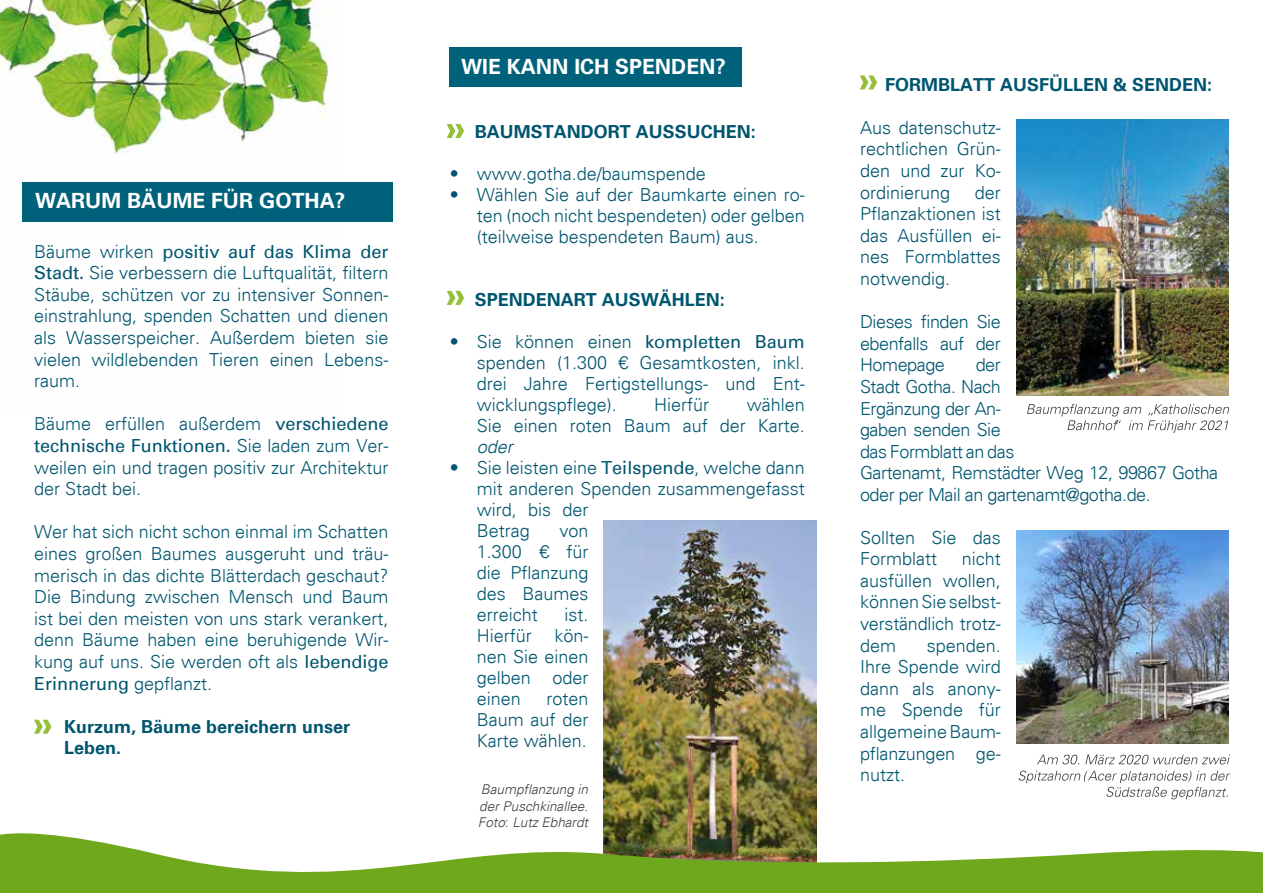
<style>
.page{position:relative;width:1263px;height:893px;background:#fff}
.page>*{position:absolute;margin:0;border:0;box-sizing:border-box;transform-origin:0 0}
.t1{font:700 21px "Univers";color:#fff}
.t2{font:300 18px/21.6px "Univers";color:#00566f;text-align:justify}
.t3{font:300 18px/21.6px "Univers";letter-spacing:-.025em;color:#00566f}
.t4{font:700 18px/21.6px "Univers";color:#00566f}
.t5{font:italic 300 18px "Univers";color:#00566f}
.t6{font:italic 300 13.5px/16.2px "Univers";color:#3e3d40;text-align:justify}
.s1{font-weight:400}
</style>
<div class="page">
<img style="left:604px;top:521px;width:212px;height:286px">
<svg style="left:0;top:807px;width:1263px;height:86px"></svg>
<img style="left:0;top:0;width:341px;height:222px">
<svg style="left:447px;top:124px;width:17px;height:14px"></svg>
<svg style="left:34px;top:720px;width:17px;height:14px"></svg>
<svg style="left:860px;top:75px;width:17px;height:15px"></svg>
<svg style="left:447px;top:291px;width:17px;height:14px"></svg>
<div style="left:22px;top:182px;width:370px;height:39px;background:#00617b"></div>
<div style="left:449px;top:47px;width:292px;height:39px;background:#00617b"></div>
<img style="left:1016px;top:119px;width:213px;height:276px">
<img style="left:1016px;top:531px;width:213px;height:212px">
<svg style="left:1018px;top:770px;width:212px;height:29px"></svg>
<svg style="left:1037px;top:754px;width:193px;height:10px"></svg>
<svg style="left:1027px;top:404px;width:202px;height:29px"></svg>
<p class="t1" style="left:35px;top:188px;width:312px">WARUM BÄUME FÜR GOTHA?</p>
<p class="t2" style="left:34px;top:240px;width:356px">Bäume wirken <span class="s1">positiv auf das Klima der Stadt.</span> Sie verbessern die Luftqualität, filtern Stäube, schützen vor zu intensiver Sonnen&shy;einstrahlung, spenden Schatten und dienen als Wasserspeicher. Außerdem bieten sie vielen wildlebenden Tieren einen Lebens&shy;raum.</p>
<p class="t2" style="left:34px;top:413px;width:356px">Bäume erfüllen außerdem <span class="s1">verschiedene technische Funktionen.</span> Sie laden zum Ver&shy;weilen ein und tragen positiv zur Architektur der Stadt bei.</p>
<p class="t2" style="left:34px;top:521px;width:356px">Wer hat sich nicht schon einmal im Schatten eines großen Baumes ausgeruht und träu&shy;merisch in das dichte Blätterdach geschaut?<br>Die Bindung zwischen Mensch und Baum ist bei den meisten von uns stark verankert, denn Bäume haben eine beruhigende Wir&shy;kung auf uns. Sie werden oft als <span class="s1">lebendige Erinnerung</span> gepflanzt.</p>
<p class="t4" style="left:64px;top:716px;width:288px">Kurzum, Bäume bereichern unser<br>Leben.</p>
<p class="t1" style="left:461px;top:54px;width:266px">WIE KANN ICH SPENDEN?</p>
<p class="t4" style="left:475px;top:120px;width:283px">BAUMSTANDORT AUSSUCHEN:</p>
<p class="t2" style="left:450px;top:162px;width:258px">• www.gotha.de/baumspende</p>
<p class="t2" style="left:477px;top:184px;width:330px;line-height:21px;text-indent:-27px">• Wählen Sie auf der Baumkarte einen ro&shy;ten (noch nicht bespendeten) oder gelben (teilweise bespendeten Baum) aus.</p>
<p class="t4" style="left:475px;top:288px;width:252px">SPENDENART AUSWÄHLEN:</p>
<p class="t2" style="left:477px;top:331px;width:330px;line-height:21px;text-indent:-27px">• Sie können einen <span class="s1">kompletten Baum </span>spenden (1.300 € Gesamtkosten, inkl. drei Jahre Fertigstellungs- und Ent&shy;wicklungspflege).</p>
<p class="t2" style="left:477px;top:394px;width:330px;line-height:21px;text-align:right">wählen<br>Sie einen roten Baum auf der Karte.</p>
<p class="t5" style="left:477px;top:435px;width:38px">oder</p>
<p class="t2" style="left:477px;top:457px;width:330px;line-height:21px;text-align:left;text-indent:-27px">• Sie leisten eine <span class="s1">Teilspende</span>, welche dann mit anderen Spenden zusammengefasst wird, bis der<br>Betrag</p>
<p class="t2" style="left:654px;top:393px;width:56px">Hierfür</p>
<p class="t2" style="left:477px;top:520px;width:113px;line-height:21px;text-indent:83px">von 1.300 € für die Pflanzung des Baumes erreicht</p>
<p class="t2" style="left:564px;top:603px;width:25px">ist.</p>
<p class="t2" style="left:477px;top:624px;width:56px">Hierfür</p>
<p class="t2" style="left:477px;top:625px;width:113px;line-height:21px;text-indent:78px">kön&shy;nen Sie einen gelben oder einen</p>
<p class="t2" style="left:477px;top:688px;width:113px;line-height:21px;text-indent:70px">roten Baum auf der Karte wählen.</p>
<p class="t6" style="left:478px;top:781px;width:112px">Baumpflanzung in der Puschkinallee.<br>Foto: Lutz Ebhardt</p>
<p class="t4" style="left:885px;top:74px;width:329px">FORMBLATT AUSFÜLLEN &amp; SENDEN:</p>
<p class="t2" style="left:860px;top:117px;width:142px">Aus datenschutz&shy;rechtlichen Grün&shy;den und zur Ko&shy;ordinierung</p>
<p class="t2" style="left:860px;top:181px;width:142px;text-indent:115px">der Pflanzaktionen ist das Ausfüllen ei&shy;nes Formblattes notwendig.</p>
<p class="t2" style="left:860px;top:311px;width:142px">Dieses finden Sie ebenfalls auf der Homepage</p>
<p class="t3" style="left:860px;top:354px;width:360px;text-indent:116px">der<br>Stadt Gotha. Nach<br>Ergänzung der An-<br>gaben senden Sie<br>das Formblatt an das<br>Gartenamt, Remstädter Weg 12, 99867 Gotha oder per Mail an gartenamt@gotha.de.</p>
<p class="t2" style="left:860px;top:526px;width:142px">Sollten Sie das<br>Formblatt</p>
<p class="t2" style="left:860px;top:548px;width:142px;text-indent:102px">nicht ausfüllen wollen, können Sie selbst&shy;verständlich trotz&shy;dem</p>
<p class="t2" style="left:860px;top:634px;width:142px;text-indent:67px">spenden.<br>Ihre Spende wird dann als anony&shy;me Spende für allgemeine Baum&shy;pflanzungen ge&shy;nutzt.</p>
</div>
